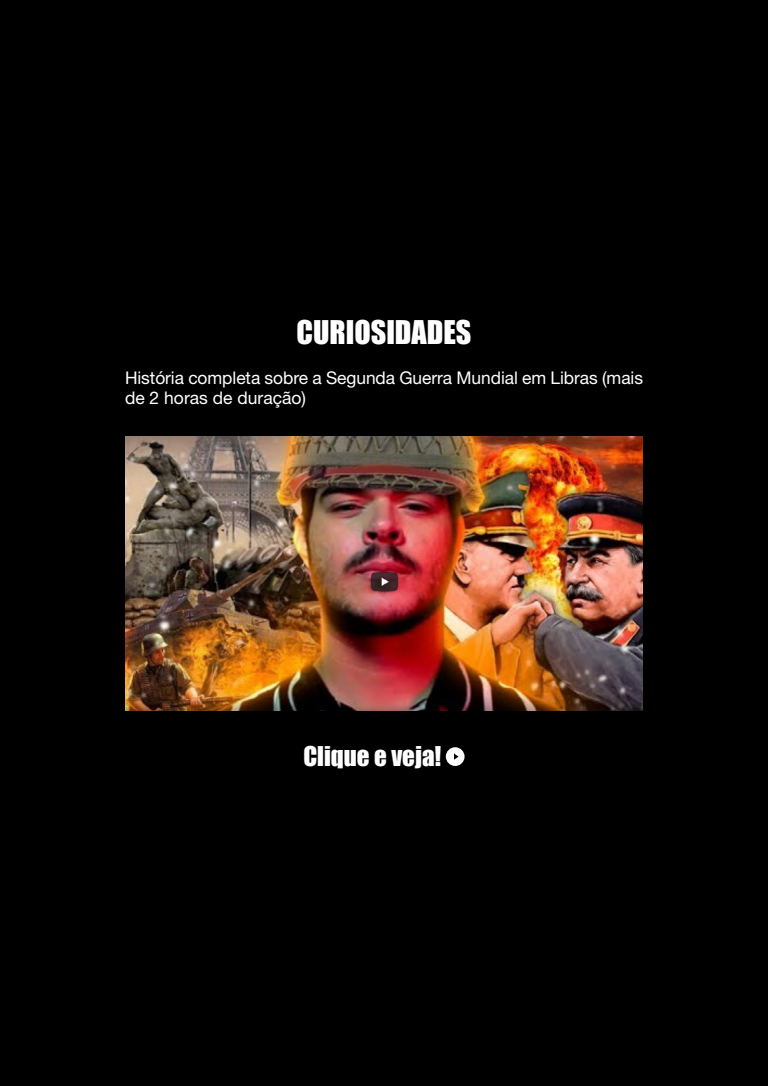
<style>
.page{position:relative;width:768px;height:1086px;background:#000}
.page>*{position:absolute;margin:0;border:0;box-sizing:border-box;transform-origin:0 0}
.t1{font:30px "Impact";color:#fff}
.t2{font:25px "Impact";color:#fff}
.t3{font:17.5px/20px "Helvetica Neue LT Std";letter-spacing:-.005em;color:#fff}
</style>
<div class="page">
<img style="left:125px;top:436px;width:518px;height:274px">
<svg style="left:446px;top:747px;width:19px;height:19px"></svg>
<h1 class="t1" style="left:297px;top:309px;width:176px">CURIOSIDADES</h1>
<p class="t3" style="left:125px;top:367px;width:520px">História completa sobre a Segunda Guerra Mundial em Libras (mais de 2 horas de duração)</p>
<h2 class="t2" style="left:303px;top:737px;width:139px">Clique e veja!</h2>
</div>
